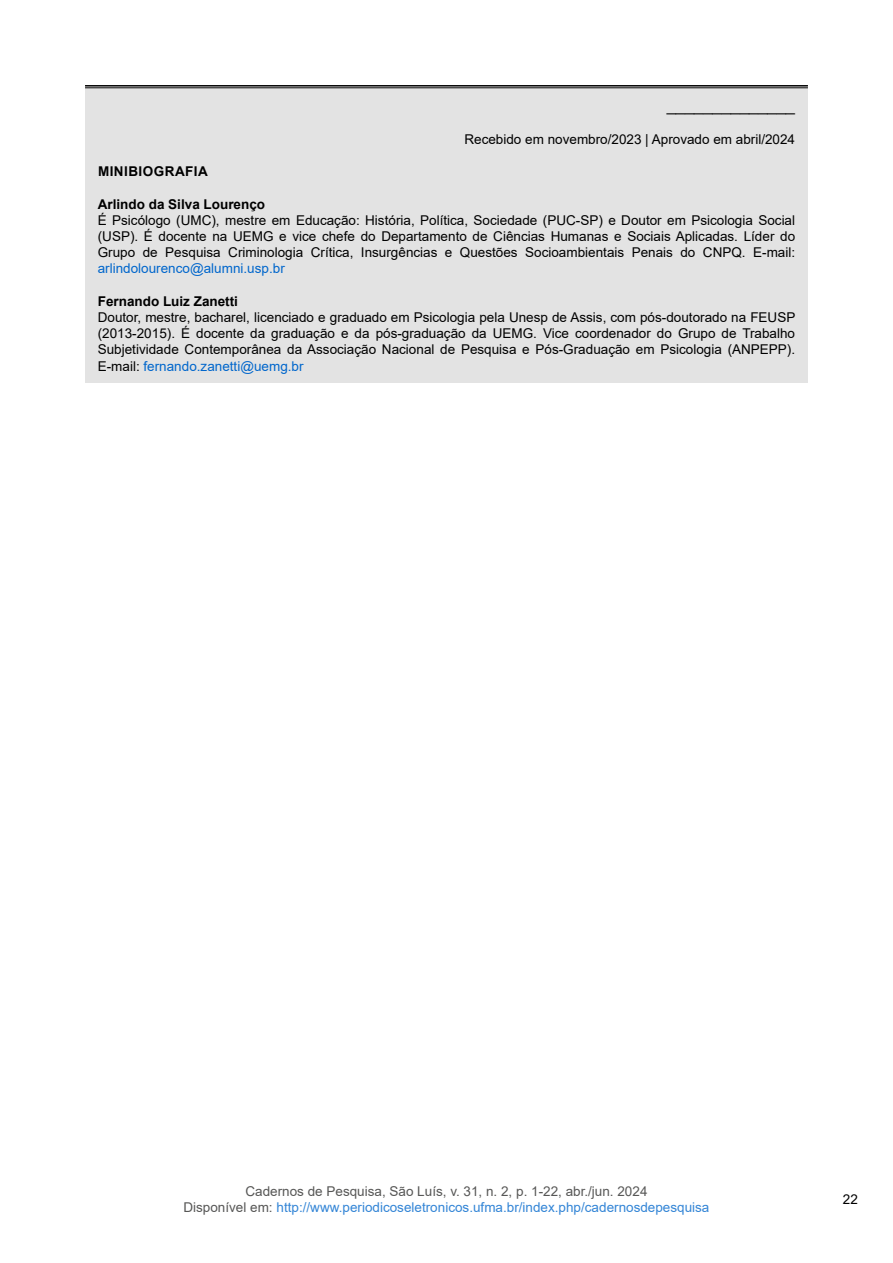
<style>
.page{position:relative;width:893px;height:1263px;background:#fff}
.page>*{position:absolute;margin:0;border:0;box-sizing:border-box;transform-origin:0 0}
.t1{font:16.5px "Arial";color:#000}
.t2{font:13.5px/16.2px "Arial";color:#000;text-align:justify}
.t3{font:13.5px/16.2px "Arial";color:#575756;text-align:center}
.t4{font:700 13.5px "Arial";color:#000}
.t5{font:13.5px "Arial";color:#06c}
.t6{font:700 13.5px "Arial";letter-spacing:.035em;color:#000}
.s1{color:#06c}
.s2{color:#3385d6}
</style>
<div class="page">
<div style="left:85px;top:87px;width:723px;height:296px;background:#e3e3e3"></div>
<hr style="left:85px;top:85px;width:723px;height:3px;background:#fff">
<hr style="left:85px;top:85px;width:723px;height:2px;background:#000">
<hr style="left:85px;top:88px;width:723px;height:1px;background:#000">
<p class="t1" style="left:667px;top:94px;width:130px">______________</p>
<p class="t2" style="left:464px;top:131px;width:332px">Recebido em novembro/2023 | Aprovado em abril/2024</p>
<p class="t6" style="left:98px;top:162px;width:111px">MINIBIOGRAFIA</p>
<p class="t4" style="left:98px;top:194px;width:169px">Arlindo da Silva Lourenço</p>
<p class="t2" style="left:98px;top:212px;width:699px">É Psicólogo (UMC), mestre em Educação: História, Política, Sociedade (PUC-SP) e Doutor em Psicologia Social (USP). É docente na UEMG e vice chefe do Departamento de Ciências Humanas e Sociais Aplicadas. Líder do Grupo de Pesquisa Criminologia Crítica, Insurgências e Questões Socioambientais Penais do CNPQ. E-mail:</p>
<p class="t5" style="left:98px;top:259px;width:189px">arlindolourenco@alumni.usp.br</p>
<p class="t4" style="left:98px;top:291px;width:142px">Fernando Luiz Zanetti</p>
<p class="t2" style="left:98px;top:309px;width:699px">Doutor, mestre, bacharel, licenciado e graduado em Psicologia pela Unesp de Assis, com pós-doutorado na FEUSP (2013-2015). É docente da graduação e da pós-graduação da UEMG. Vice coordenador do Grupo de Trabalho Subjetividade Contemporânea da Associação Nacional de Pesquisa e Pós-Graduação em Psicologia (ANPEPP).<br>E-mail: <span class="s1">fernando.zanetti@uemg.br</span></p>
<p class="t3" style="left:183px;top:1183px;width:527px">Cadernos de Pesquisa, São Luís, v. 31, n. 2, p. 1-22, abr./jun. 2024<br>Disponível em: <span class="s2">http://www.periodicoseletronicos.ufma.br/index.php/cadernosdepesquisa</span></p>
<p class="t2" style="left:843px;top:1191px;width:17px">22</p>
</div>
